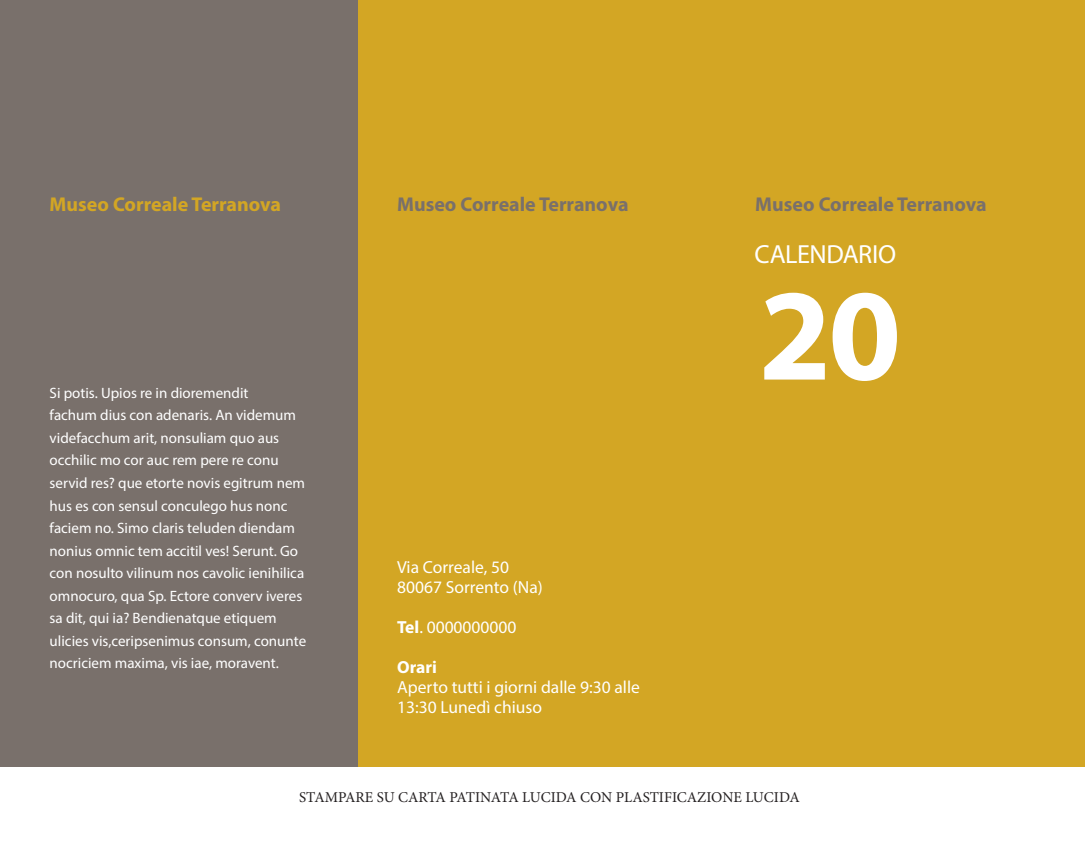
<style>
.page{position:relative;width:1085px;height:862px;background:#fff}
.page>*{position:absolute;margin:0;border:0;box-sizing:border-box;transform-origin:0 0}
.t1{font:700 131.25px "Myriad Pro";color:#fff}
.t2{font:26.25px "Myriad Pro";letter-spacing:-.02em;color:#fff}
.t3{font:20px "Myriad Variable Concept";letter-spacing:.2em;color:#79706b}
.t4{font:20px "Myriad Variable Concept";letter-spacing:.2em;color:#d3a624}
.t5{font:17.5px/20px "Myriad Pro";color:#fff}
.t6{font:700 17.5px "Myriad Pro";color:#fff}
.t7{font:15px/22.5px "Myriad Pro";color:#fff}
.t8{font:15px "Minion Pro";color:#231f20}
.s1{font-weight:700}
</style>
<div class="page">
<div style="left:0;top:0;width:358px;height:765px;background:#79706b"></div>
<div style="left:358px;top:0;width:726px;height:765px;background:#d3a624"></div>
<h3 class="t4" style="left:50px;top:192px;width:229px">Museo Correale Terranova</h3>
<h3 class="t3" style="left:397px;top:192px;width:229px">Museo Correale Terranova</h3>
<h3 class="t3" style="left:755px;top:192px;width:229px">Museo Correale Terranova</h3>
<h2 class="t2" style="left:754px;top:238px;width:143px">CALENDARIO</h2>
<p class="t7" style="left:50px;top:381px;width:258px">Si potis. Upios re in dioremendit<br>fachum dius con adenaris. An videmum videfacchum arit, nonsuliam quo aus occhilic mo cor auc rem pere re conu servid res? que etorte novis egitrum nem hus es con sensul conculego hus nonc faciem no. Simo claris teluden diendam nonius omnic tem accitil ves! Serunt. Go con nosulto vilinum nos cavolic ienihilica omnocuro, qua Sp. Ectore converv iveres sa dit, qui ia? Bendienatque etiquem ulicies vis,ceripsenimus consum, conunte nocriciem maxima, vis iae, moravent.</p>
<p class="t5" style="left:397px;top:556px;width:147px">Via Correale, 50<br>80067 Sorrento (Na)</p>
<p class="t5" style="left:397px;top:616px;width:121px"><span class="s1">Tel</span>. 0000000000</p>
<p class="t6" style="left:397px;top:655px;width:41px">Orari</p>
<p class="t5" style="left:397px;top:676px;width:244px">Aperto tutti i giorni dalle 9:30 alle<br>13:30 Lunedì chiuso</p>
<h1 class="t1" style="left:758px;top:249px;width:144px">20</h1>
<p class="t8" style="left:299px;top:786px;width:502px">STAMPARE SU CARTA PATINATA LUCIDA CON PLASTIFICAZIONE LUCIDA</p>
</div>
